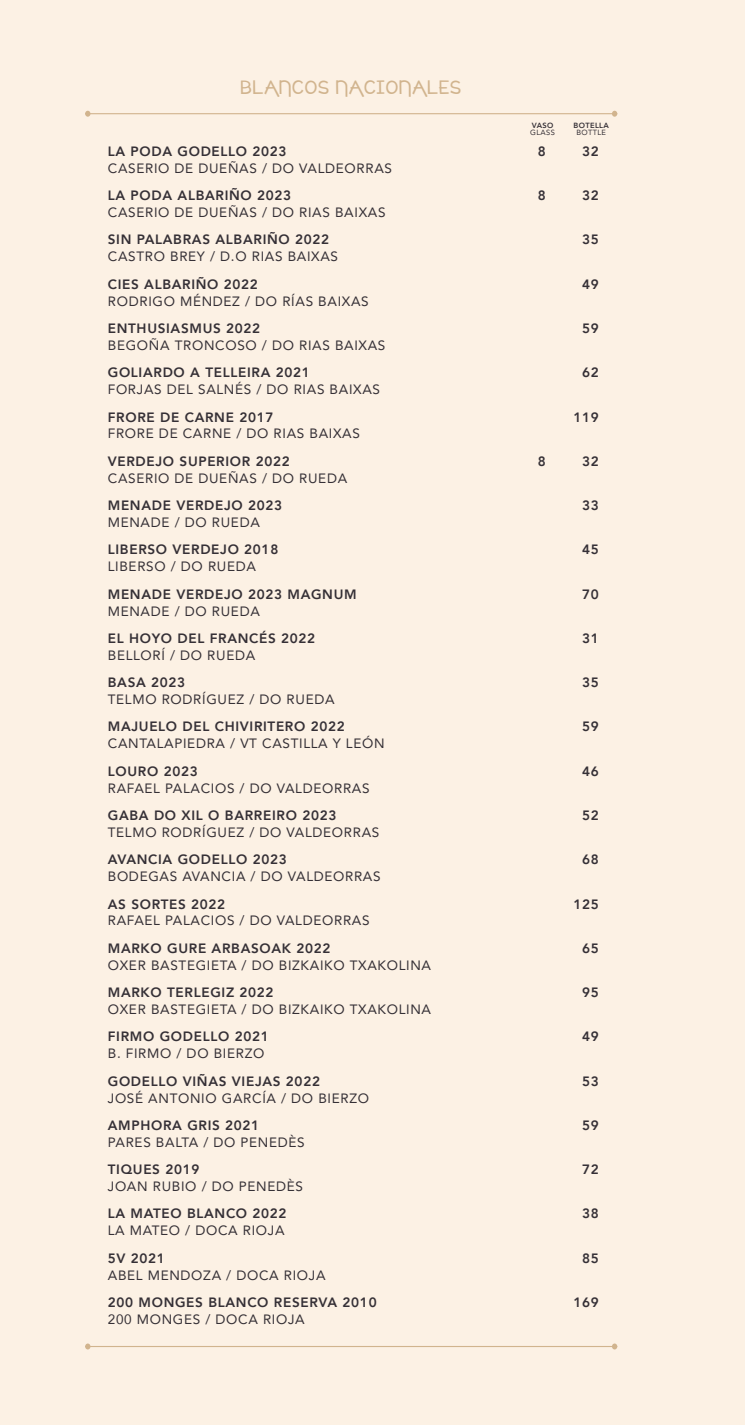
<style>
.page{position:relative;width:745px;height:1425px;background:#fff}
.page>*{position:absolute;margin:0;border:0;box-sizing:border-box;transform-origin:0 0}
.t1{font:21px "cafebrewerybold";letter-spacing:.05em;color:#d1b48e}
.t2{font:13.5px "Avenir";letter-spacing:.05em;color:#353036}
.t3{font:800 13.5px "Avenir";letter-spacing:.05em;color:#353036}
.t4{font:800 7.5px "Avenir";letter-spacing:.05em;color:#353036}
.t5{font:7.5px "Avenir";letter-spacing:.05em;color:#353036}
</style>
<div class="page">
<div style="left:0;top:0;width:744px;height:1424px;background:#fcefe0"></div>
<hr style="left:85px;top:113px;width:532px;height:1px;background:#d1b48e">
<svg style="left:611px;top:111px;width:6px;height:6px"></svg>
<svg style="left:85px;top:111px;width:5px;height:6px"></svg>
<hr style="left:85px;top:1345px;width:532px;height:2px;background:#d1b48e">
<svg style="left:611px;top:1343px;width:6px;height:6px"></svg>
<svg style="left:85px;top:1343px;width:5px;height:6px"></svg>
<h1 class="t1" style="left:241px;top:76px;width:222px">BLANCOS NACIONALES</h1>
<p class="t4" style="left:531px;top:119px;width:23px">VASO</p>
<p class="t5" style="left:530px;top:127px;width:26px">GLASS</p>
<p class="t4" style="left:573px;top:119px;width:37px">BOTELLA</p>
<p class="t5" style="left:576px;top:127px;width:31px">BOTTLE</p>
<p class="t3" style="left:108px;top:141px;width:180px">LA PODA GODELLO 2023</p>
<p class="t3" style="left:537px;top:141px;width:9px">8</p>
<p class="t3" style="left:582px;top:141px;width:18px">32</p>
<p class="t2" style="left:108px;top:157px;width:285px">CASERIO DE DUEÑAS / DO VALDEORRAS</p>
<p class="t3" style="left:108px;top:185px;width:185px">LA PODA ALBARIÑO 2023</p>
<p class="t3" style="left:537px;top:185px;width:9px">8</p>
<p class="t3" style="left:582px;top:185px;width:18px">32</p>
<p class="t2" style="left:108px;top:201px;width:279px">CASERIO DE DUEÑAS / DO RIAS BAIXAS</p>
<p class="t3" style="left:108px;top:229px;width:223px">SIN PALABRAS ALBARIÑO 2022</p>
<p class="t3" style="left:582px;top:229px;width:18px">35</p>
<p class="t2" style="left:108px;top:246px;width:232px">CASTRO BREY / D.O RIAS BAIXAS</p>
<p class="t3" style="left:108px;top:273px;width:151px">CIES ALBARIÑO 2022</p>
<p class="t3" style="left:582px;top:273px;width:18px">49</p>
<p class="t2" style="left:108px;top:290px;width:262px">RODRIGO MÉNDEZ / DO RÍAS BAIXAS</p>
<p class="t3" style="left:108px;top:318px;width:154px">ENTHUSIASMUS 2022</p>
<p class="t3" style="left:582px;top:318px;width:18px">59</p>
<p class="t2" style="left:108px;top:334px;width:279px">BEGOÑA TRONCOSO / DO RIAS BAIXAS</p>
<p class="t3" style="left:108px;top:362px;width:203px">GOLIARDO A TELLEIRA 2021</p>
<p class="t3" style="left:582px;top:362px;width:18px">62</p>
<p class="t2" style="left:108px;top:378px;width:273px">FORJAS DEL SALNÉS / DO RIAS BAIXAS</p>
<p class="t3" style="left:108px;top:406px;width:167px">FRORE DE CARNE 2017</p>
<p class="t3" style="left:573px;top:406px;width:27px">119</p>
<p class="t2" style="left:108px;top:423px;width:253px">FRORE DE CARNE / DO RIAS BAIXAS</p>
<p class="t3" style="left:108px;top:450px;width:183px">VERDEJO SUPERIOR 2022</p>
<p class="t3" style="left:537px;top:450px;width:9px">8</p>
<p class="t3" style="left:582px;top:450px;width:18px">32</p>
<p class="t2" style="left:108px;top:467px;width:241px">CASERIO DE DUEÑAS / DO RUEDA</p>
<p class="t3" style="left:108px;top:495px;width:176px">MENADE VERDEJO 2023</p>
<p class="t3" style="left:582px;top:495px;width:18px">33</p>
<p class="t2" style="left:108px;top:511px;width:153px">MENADE / DO RUEDA</p>
<p class="t3" style="left:108px;top:539px;width:172px">LIBERSO VERDEJO 2018</p>
<p class="t3" style="left:582px;top:539px;width:18px">45</p>
<p class="t2" style="left:108px;top:555px;width:150px">LIBERSO / DO RUEDA</p>
<p class="t3" style="left:108px;top:583px;width:250px">MENADE VERDEJO 2023 MAGNUM</p>
<p class="t3" style="left:582px;top:583px;width:18px">70</p>
<p class="t2" style="left:108px;top:600px;width:153px">MENADE / DO RUEDA</p>
<p class="t3" style="left:108px;top:627px;width:209px">EL HOYO DEL FRANCÉS 2022</p>
<p class="t3" style="left:582px;top:627px;width:18px">31</p>
<p class="t2" style="left:108px;top:644px;width:149px">BELLORÍ / DO RUEDA</p>
<p class="t3" style="left:108px;top:672px;width:79px">BASA 2023</p>
<p class="t3" style="left:582px;top:672px;width:18px">35</p>
<p class="t2" style="left:108px;top:688px;width:228px">TELMO RODRÍGUEZ / DO RUEDA</p>
<p class="t3" style="left:108px;top:716px;width:238px">MAJUELO DEL CHIVIRITERO 2022</p>
<p class="t3" style="left:582px;top:716px;width:18px">59</p>
<p class="t2" style="left:108px;top:733px;width:278px">CANTALAPIEDRA / VT CASTILLA Y LEÓN</p>
<p class="t3" style="left:108px;top:760px;width:91px">LOURO 2023</p>
<p class="t3" style="left:582px;top:760px;width:18px">46</p>
<p class="t2" style="left:108px;top:777px;width:263px">RAFAEL PALACIOS / DO VALDEORRAS</p>
<p class="t3" style="left:108px;top:804px;width:230px">GABA DO XIL O BARREIRO 2023</p>
<p class="t3" style="left:582px;top:804px;width:18px">52</p>
<p class="t2" style="left:108px;top:821px;width:273px">TELMO RODRÍGUEZ / DO VALDEORRAS</p>
<p class="t3" style="left:108px;top:849px;width:180px">AVANCIA GODELLO 2023</p>
<p class="t3" style="left:582px;top:849px;width:18px">68</p>
<p class="t2" style="left:108px;top:865px;width:274px">BODEGAS AVANCIA / DO VALDEORRAS</p>
<p class="t3" style="left:108px;top:893px;width:119px">AS SORTES 2022</p>
<p class="t3" style="left:573px;top:893px;width:27px">125</p>
<p class="t2" style="left:108px;top:910px;width:263px">RAFAEL PALACIOS / DO VALDEORRAS</p>
<p class="t3" style="left:108px;top:937px;width:224px">MARKO GURE ARBASOAK 2022</p>
<p class="t3" style="left:582px;top:937px;width:18px">65</p>
<p class="t2" style="left:108px;top:954px;width:324px">OXER BASTEGIETA / DO BIZKAIKO TXAKOLINA</p>
<p class="t3" style="left:108px;top:981px;width:167px">MARKO TERLEGIZ 2022</p>
<p class="t3" style="left:582px;top:981px;width:18px">95</p>
<p class="t2" style="left:108px;top:998px;width:324px">OXER BASTEGIETA / DO BIZKAIKO TXAKOLINA</p>
<p class="t3" style="left:108px;top:1026px;width:162px">FIRMO GODELLO 2021</p>
<p class="t3" style="left:582px;top:1026px;width:18px">49</p>
<p class="t2" style="left:108px;top:1042px;width:158px">B. FIRMO / DO BIERZO</p>
<p class="t3" style="left:108px;top:1070px;width:213px">GODELLO VIÑAS VIEJAS 2022</p>
<p class="t3" style="left:582px;top:1070px;width:18px">53</p>
<p class="t2" style="left:108px;top:1087px;width:262px">JOSÉ ANTONIO GARCÍA / DO BIERZO</p>
<p class="t3" style="left:108px;top:1114px;width:153px">AMPHORA GRIS 2021</p>
<p class="t3" style="left:582px;top:1114px;width:18px">59</p>
<p class="t2" style="left:108px;top:1131px;width:198px">PARES BALTA / DO PENEDÈS</p>
<p class="t3" style="left:108px;top:1158px;width:93px">TIQUES 2019</p>
<p class="t3" style="left:582px;top:1158px;width:18px">72</p>
<p class="t2" style="left:108px;top:1175px;width:196px">JOAN RUBIO / DO PENEDÈS</p>
<p class="t3" style="left:108px;top:1203px;width:180px">LA MATEO BLANCO 2022</p>
<p class="t3" style="left:582px;top:1203px;width:18px">38</p>
<p class="t2" style="left:108px;top:1219px;width:178px">LA MATEO / DOCA RIOJA</p>
<p class="t3" style="left:108px;top:1247px;width:59px">5V 2021</p>
<p class="t3" style="left:582px;top:1247px;width:18px">85</p>
<p class="t2" style="left:108px;top:1264px;width:219px">ABEL MENDOZA / DOCA RIOJA</p>
<p class="t3" style="left:108px;top:1291px;width:270px">200 MONGES BLANCO RESERVA 2010</p>
<p class="t3" style="left:573px;top:1291px;width:27px">169</p>
<p class="t2" style="left:108px;top:1308px;width:198px">200 MONGES / DOCA RIOJA</p>
</div>
